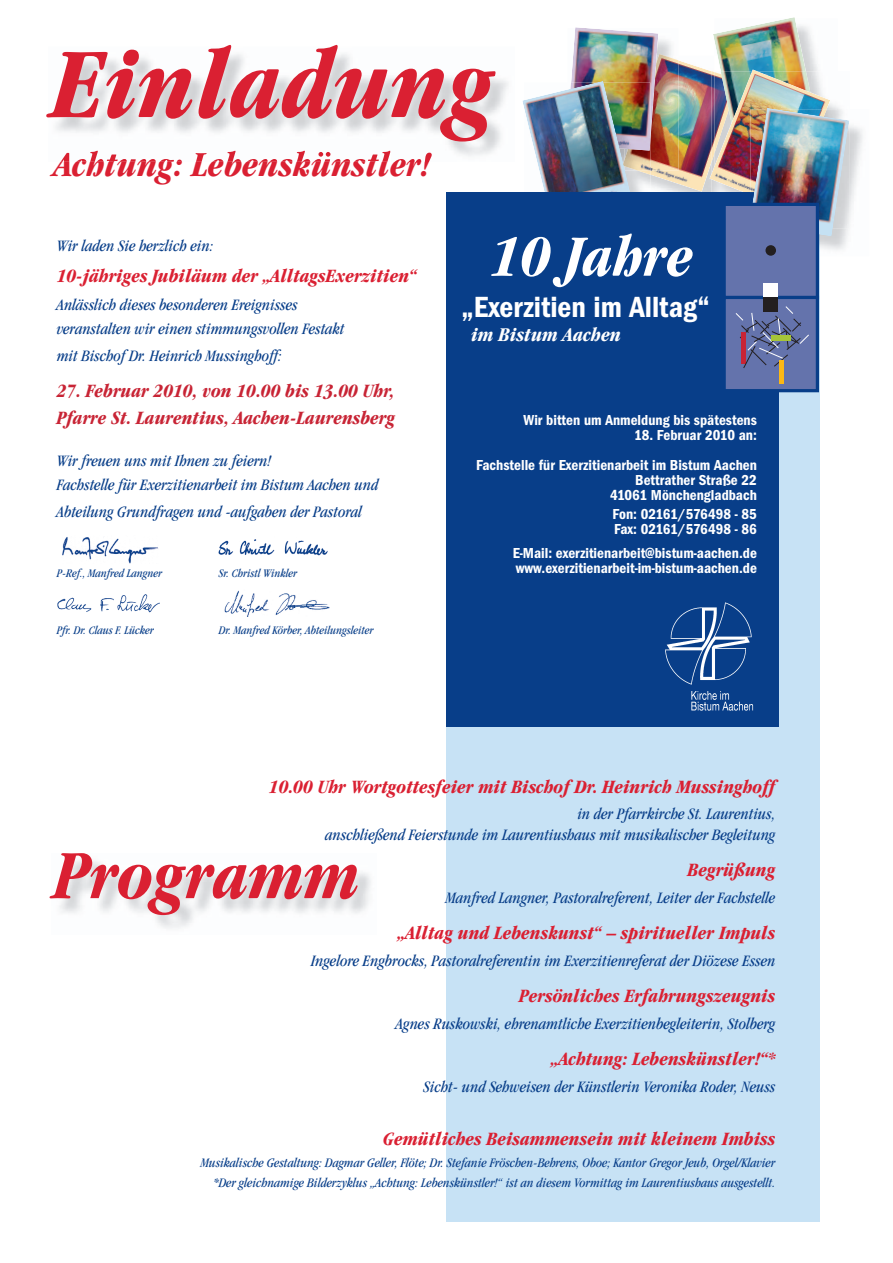
<style>
.page{position:relative;width:893px;height:1263px;background:#fff}
.page>*{position:absolute;margin:0;border:0;box-sizing:border-box;transform-origin:0 0}
.t1{font:italic 700 condensed 103.35px "Garamond";color:#da2032}
.t2{font:italic 700 condensed 71.4px "Garamond";color:#da2032}
.t3{font:italic 700 condensed 60.45px "Garamond";color:#fff}
.t4{font:italic 700 condensed 36.45px "Garamond";color:#da2032}
.t5{font:600 condensed 30.3px "Franklin Gothic";color:#fff}
.t6{font:italic 700 condensed 20.1px "Garamond";color:#fff}
.t7{font:italic 700 condensed 19.5px "Garamond";color:#da2032}
.t8{font:italic 700 condensed 19.5px/27px "Garamond";color:#c82435}
.t9{font:italic condensed 16.5px/24px "Garamond";color:#083e89}
.t10{font:600 condensed 15px/15px "Franklin Gothic";color:#fff;text-align:right}
.t11{font:italic condensed 13.5px/19.8px "Garamond";color:#083e89;text-align:right}
.t12{font:italic condensed 12px "Garamond";color:#083e89}
</style>
<div class="page">
<div style="left:446px;top:203px;width:374px;height:1018px;background:#c7e2f5"></div>
<img style="left:650px;top:60px;width:59px;height:132px">
<img style="left:713px;top:17px;width:93px;height:52px">
<img style="left:650px;top:54px;width:28px;height:117px">
<img style="left:571px;top:27px;width:87px;height:113px">
<img style="left:709px;top:69px;width:121px;height:123px">
<img style="left:631px;top:151px;width:19px;height:41px">
<svg style="left:638px;top:171px;width:12px;height:4px"></svg>
<img style="left:631px;top:151px;width:7px;height:20px">
<img style="left:631px;top:83px;width:19px;height:68px">
<img style="left:522px;top:81px;width:109px;height:111px">
<div style="left:446px;top:192px;width:332px;height:534px;background:#083e89"></div>
<img style="left:60px;top:151px;width:330px;height:11px">
<img style="left:394px;top:153px;width:38px;height:9px">
<img style="left:665px;top:602px;width:89px;height:109px">
<img style="left:62px;top:537px;width:96px;height:27px">
<img style="left:218px;top:539px;width:110px;height:17px">
<img style="left:57px;top:594px;width:103px;height:19px">
<img style="left:224px;top:590px;width:106px;height:27px">
<img style="left:749px;top:108px;width:100px;height:128px">
<div style="left:724px;top:204px;width:93px;height:94px;background:#6473ac"></div>
<div style="left:722px;top:203px;width:97px;height:96px;border:3px solid #083e89"></div>
<div style="left:724px;top:297px;width:93px;height:94px;background:#6473ac"></div>
<div style="left:722px;top:296px;width:97px;height:96px;border:3px solid #083e89"></div>
<div style="left:765px;top:245px;width:11px;height:11px;background:#231f20;border-radius:50%"></div>
<svg style="left:735px;top:306px;width:74px;height:62px"></svg>
<div style="left:763px;top:283px;width:15px;height:15px;background:#fff"></div>
<div style="left:763px;top:297px;width:15px;height:15px;background:#231f20"></div>
<div style="left:771px;top:335px;width:20px;height:5px;background:#a6c539"></div>
<div style="left:779px;top:360px;width:5px;height:24px;background:#fcb814"></div>
<h1 class="t1" style="left:52px;top:25px;width:444px">Einladung</h1>
<h3 class="t4" style="left:54px;top:144px;width:378px">Achtung: Lebenskünstler!</h3>
<p class="t9" style="left:57px;top:233px;width:158px">Wir laden Sie herzlich ein:</p>
<p class="t7" style="left:57px;top:265px;width:362px">10-jähriges Jubiläum der „AlltagsExerzitien“</p>
<p class="t9" style="left:57px;top:293px;width:289px">Anlässlich dieses besonderen Ereignisses veranstalten wir einen stimmungsvollen Festakt</p>
<p class="t9" style="left:57px;top:344px;width:227px">mit Bischof Dr. Heinrich Mussinghoff:</p>
<p class="t8" style="left:57px;top:377px;width:340px">27. Februar 2010, von 10.00 bis 13.00 Uhr,<br>Pfarre St. Laurentius, Aachen-Laurensberg</p>
<p class="t9" style="left:57px;top:449px;width:323px">Wir freuen uns mit Ihnen zu feiern!<br>Fachstelle für Exerzitienarbeit im Bistum Aachen und</p>
<p class="t9" style="left:57px;top:500px;width:307px">Abteilung Grundfragen und -aufgaben der Pastoral</p>
<p class="t12" style="left:57px;top:566px;width:107px">P-Ref., Manfred Langner</p>
<p class="t12" style="left:219px;top:566px;width:80px">Sr. Christl Winkler</p>
<p class="t12" style="left:57px;top:624px;width:99px">Pfr. Dr. Claus F. Lücker</p>
<p class="t12" style="left:219px;top:624px;width:156px">Dr. Manfred Körber, Abteilungsleiter</p>
<h3 class="t3" style="left:490px;top:222px;width:205px">10 Jahre</h3>
<h3 class="t5" style="left:461px;top:290px;width:250px">„Exerzitien im Alltag“</h3>
<p class="t6" style="left:471px;top:323px;width:152px">im Bistum Aachen</p>
<p class="t10" style="left:523px;top:413px;width:235px">Wir bitten um Anmeldung bis spätestens</p>
<p class="t10" style="left:476px;top:420px;width:282px;line-height:30px">18. Februar 2010 an:<br>Fachstelle für Exerzitienarbeit im Bistum Aachen</p>
<p class="t10" style="left:610px;top:473px;width:148px">Bettrather Straße 22<br>41061 Mönchengladbach</p>
<p class="t10" style="left:613px;top:507px;width:146px;text-align:left">Fon: 02161/576498 - 85<br>Fax: 02161/576498 - 86</p>
<p class="t10" style="left:513px;top:545px;width:246px;text-align:left">E-Mail: exerzitienarbeit@bistum-aachen.de www.exerzitienarbeit-im-bistum-aachen.de</p>
<p class="t7" style="left:269px;top:776px;width:508px">10.00 Uhr Wortgottesfeier mit Bischof Dr. Heinrich Mussinghoff</p>
<p class="t9" style="left:325px;top:803px;width:451px;line-height:21px;text-align:right">in der Pfarrkirche St. Laurentius,<br>anschließend Feierstunde im Laurentiushaus mit musikalischer Begleitung</p>
<p class="t7" style="left:688px;top:858px;width:89px">Begrüßung</p>
<p class="t9" style="left:446px;top:885px;width:331px">Manfred Langner, Pastoralreferent, Leiter der Fachstelle</p>
<p class="t7" style="left:398px;top:921px;width:379px">„Alltag und Lebenskunst“ – spiritueller Impuls</p>
<p class="t9" style="left:311px;top:948px;width:466px">Ingelore Engbrocks, Pastoralreferentin im Exerzitienreferat der Diözese Essen</p>
<p class="t7" style="left:519px;top:984px;width:258px">Persönliches Erfahrungszeugnis</p>
<p class="t9" style="left:396px;top:1011px;width:381px">Agnes Ruskowski, ehrenamtliche Exerzitienbegleiterin, Stolberg</p>
<p class="t7" style="left:551px;top:1047px;width:226px">„Achtung: Lebenskünstler!“*</p>
<p class="t9" style="left:423px;top:1074px;width:353px">Sicht- und Sehweisen der Künstlerin Veronika Roder, Neuss</p>
<p class="t7" style="left:383px;top:1127px;width:394px">Gemütliches Beisammensein mit kleinem Imbiss</p>
<p class="t11" style="left:201px;top:1153px;width:576px">Musikalische Gestaltung: Dagmar Geller, Flöte; Dr. Stefanie Fröschen-Behrens, Oboe; Kantor Gregor Jeub, Orgel/Klavier *Der gleichnamige Bilderzyklus „Achtung: Lebenskünstler!“ ist an diesem Vormittag im Laurentiushaus ausgestellt.</p>
<h2 class="t2" style="left:54px;top:834px;width:307px">Programm</h2>
</div>
